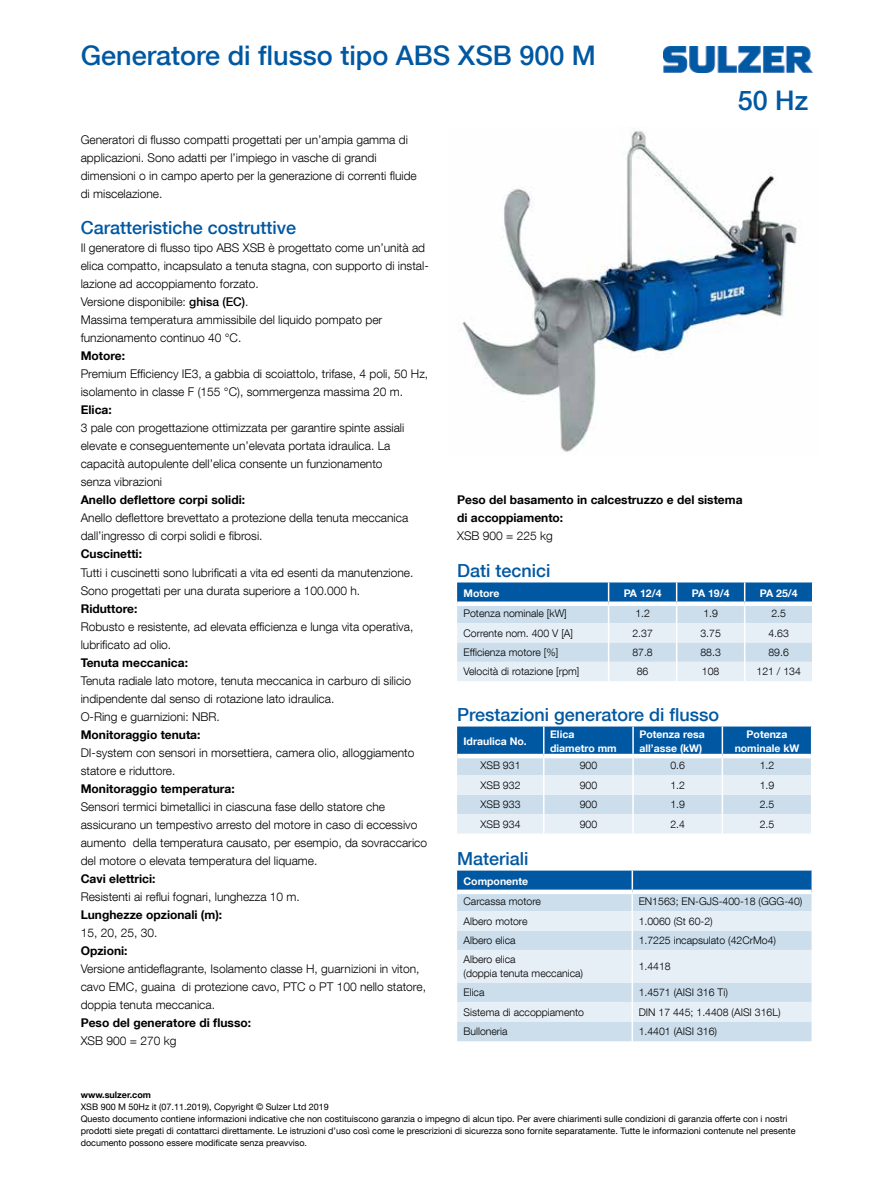
<style>
.page{position:relative;width:893px;height:1191px;background:#fff}
.page>*{position:absolute;margin:0;border:0;box-sizing:border-box;transform-origin:0 0}
.t1{font:500 27px "Helvetica Neue LT Com";color:#0058a2}
.t2{font:500 18px "Helvetica Neue LT Com";color:#0058a2}
.t3{font:300 12px/18px "Helvetica Neue LT Com";color:#000}
.t4{font:700 12px/18px "Helvetica Neue LT Com";color:#000}
.t5{font:300 10.5px/13.5px "Helvetica Neue LT Com";color:#000}
.t6{font:700 10.5px/13.5px "Helvetica Neue LT Com";color:#fff}
.t7{font:9px/12px "Helvetica Neue LT Com";color:#000}
.t8{font:700 9px "Helvetica Neue LT Com";color:#000}
.s1{font-weight:500}
</style>
<div class="page">
<img style="left:663px;top:46px;width:149px;height:26px">
<img style="left:462px;top:128px;width:335px;height:324px">
<svg style="left:457px;top:582px;width:356px;height:99px;background:#b2cde3"></svg>
<svg style="left:457px;top:726px;width:355px;height:107px;background:#a5c4de"></svg>
<svg style="left:457px;top:870px;width:356px;height:171px;background:#c2d7e8"></svg>
<h1 class="t1" style="left:81px;top:39px;width:517px">Generatore di flusso tipo ABS XSB 900 M</h1>
<h1 class="t1" style="left:738px;top:84px;width:72px">50 Hz</h1>
<p class="t3" style="left:81px;top:131px;width:338px">Generatori di flusso compatti progettati per un’ampia gamma di applicazioni. Sono adatti per l’impiego in vasche di grandi dimensioni o in campo aperto per la generazione di correnti fluide di miscelazione.</p>
<h2 class="t2" style="left:81px;top:217px;width:217px">Caratteristiche costruttive</h2>
<p class="t3" style="left:81px;top:239px;width:350px">Il generatore di flusso tipo ABS XSB è progettato come un’unità ad elica compatto, incapsulato a tenuta stagna, con supporto di instal&shy;lazione ad accoppiamento forzato.<br>Versione disponibile: <span class="s1">ghisa (EC)</span>.<br>Massima temperatura ammissibile del liquido pompato per funzionamento continuo 40 °C.</p>
<p class="t4" style="left:81px;top:347px;width:46px">Motore:</p>
<p class="t3" style="left:81px;top:365px;width:349px">Premium Efficiency IE3, a gabbia di scoiattolo, trifase, 4 poli, 50 Hz, isolamento in classe F (155 °C), sommergenza massima 20 m.</p>
<p class="t4" style="left:81px;top:401px;width:33px">Elica:</p>
<p class="t3" style="left:81px;top:419px;width:325px">3 pale con progettazione ottimizzata per garantire spinte assiali elevate e conseguentemente un’elevata portata idraulica. La capacità autopulente dell’elica consente un funzionamento senza vibrazioni</p>
<p class="t4" style="left:81px;top:491px;width:166px">Anello deflettore corpi solidi:</p>
<p class="t3" style="left:81px;top:509px;width:329px">Anello deflettore brevettato a protezione della tenuta meccanica dall’ingresso di corpi solidi e fibrosi.</p>
<p class="t4" style="left:81px;top:545px;width:63px">Cuscinetti:</p>
<p class="t3" style="left:81px;top:563px;width:334px">Tutti i cuscinetti sono lubrificati a vita ed esenti da manutenzione.<br>Sono progettati per una durata superiore a 100.000 h.</p>
<p class="t4" style="left:81px;top:599px;width:58px">Riduttore:</p>
<p class="t3" style="left:81px;top:617px;width:334px">Robusto e resistente, ad elevata efficienza e lunga vita operativa, lubrificato ad olio.</p>
<p class="t4" style="left:81px;top:653px;width:109px">Tenuta meccanica:</p>
<p class="t3" style="left:81px;top:671px;width:332px">Tenuta radiale lato motore, tenuta meccanica in carburo di silicio indipendente dal senso di rotazione lato idraulica.<br>O-Ring e guarnizioni: NBR.</p>
<p class="t4" style="left:81px;top:725px;width:121px">Monitoraggio tenuta:</p>
<p class="t3" style="left:81px;top:743px;width:335px">DI-system con sensori in morsettiera, camera olio, alloggiamento statore e riduttore.</p>
<p class="t4" style="left:81px;top:779px;width:155px">Monitoraggio temperatura:</p>
<p class="t3" style="left:81px;top:797px;width:348px">Sensori termici bimetallici in ciascuna fase dello statore che assicurano un tempestivo arresto del motore in caso di eccessivo aumento della temperatura causato, per esempio, da sovraccarico del motore o elevata temperatura del liquame.</p>
<p class="t4" style="left:81px;top:869px;width:76px">Cavi elettrici:</p>
<p class="t3" style="left:81px;top:887px;width:221px">Resistenti ai reflui fognari, lunghezza 10 m.</p>
<p class="t4" style="left:81px;top:905px;width:143px">Lunghezze opzionali (m):</p>
<p class="t3" style="left:81px;top:923px;width:78px">15, 20, 25, 30.</p>
<p class="t4" style="left:81px;top:941px;width:48px">Opzioni:</p>
<p class="t3" style="left:81px;top:959px;width:347px">Versione antideflagrante, Isolamento classe H, guarnizioni in viton, cavo EMC, guaina di protezione cavo, PTC o PT 100 nello statore, doppia tenuta meccanica.</p>
<p class="t4" style="left:81px;top:1013px;width:172px">Peso del generatore di flusso:</p>
<p class="t3" style="left:81px;top:1031px;width:97px">XSB 900 = 270 kg</p>
<p class="t4" style="left:457px;top:491px;width:287px">Peso del basamento in calcestruzzo e del sistema di accoppiamento:</p>
<p class="t3" style="left:457px;top:527px;width:97px">XSB 900 = 225 kg</p>
<h2 class="t2" style="left:457px;top:559px;width:95px">Dati tecnici</h2>
<p class="t6" style="left:463px;top:586px;width:37px">Motore</p>
<p class="t6" style="left:624px;top:586px;width:39px">PA 12/4</p>
<p class="t6" style="left:692px;top:586px;width:39px">PA 19/4</p>
<p class="t6" style="left:760px;top:586px;width:39px">PA 25/4</p>
<p class="t5" style="left:463px;top:606px;width:105px">Potenza nominale [kW]</p>
<p class="t5" style="left:635px;top:606px;width:16px">1.2</p>
<p class="t5" style="left:703px;top:606px;width:16px">1.9</p>
<p class="t5" style="left:771px;top:606px;width:16px">2.5</p>
<p class="t5" style="left:463px;top:626px;width:111px">Corrente nom. 400 V [A]</p>
<p class="t5" style="left:632px;top:626px;width:22px">2.37</p>
<p class="t5" style="left:700px;top:626px;width:22px">3.75</p>
<p class="t5" style="left:768px;top:626px;width:22px">4.63</p>
<p class="t5" style="left:463px;top:645px;width:96px">Efficienza motore [%]</p>
<p class="t5" style="left:632px;top:645px;width:22px">87.8</p>
<p class="t5" style="left:700px;top:645px;width:22px">88.3</p>
<p class="t5" style="left:768px;top:645px;width:22px">89.6</p>
<p class="t5" style="left:463px;top:664px;width:117px">Velocità di rotazione [rpm]</p>
<p class="t5" style="left:637px;top:664px;width:13px">86</p>
<p class="t5" style="left:702px;top:664px;width:19px">108</p>
<p class="t5" style="left:756px;top:664px;width:46px">121 / 134</p>
<h2 class="t2" style="left:457px;top:703px;width:264px">Prestazioni generatore di flusso</h2>
<p class="t6" style="left:463px;top:734px;width:65px">Idraulica No.</p>
<p class="t6" style="left:550px;top:727px;width:68px">Elica diametro mm</p>
<p class="t6" style="left:639px;top:727px;width:67px">Potenza resa all’asse (kW)</p>
<p class="t6" style="left:735px;top:727px;width:66px;text-align:center">Potenza nominale kW</p>
<p class="t5" style="left:480px;top:759px;width:42px">XSB 931</p>
<p class="t5" style="left:580px;top:759px;width:19px">900</p>
<p class="t5" style="left:670px;top:759px;width:16px">0.6</p>
<p class="t5" style="left:760px;top:759px;width:16px">1.2</p>
<p class="t5" style="left:480px;top:778px;width:42px">XSB 932</p>
<p class="t5" style="left:580px;top:778px;width:19px">900</p>
<p class="t5" style="left:670px;top:778px;width:16px">1.2</p>
<p class="t5" style="left:760px;top:778px;width:16px">1.9</p>
<p class="t5" style="left:480px;top:797px;width:42px">XSB 933</p>
<p class="t5" style="left:580px;top:797px;width:19px">900</p>
<p class="t5" style="left:670px;top:797px;width:16px">1.9</p>
<p class="t5" style="left:760px;top:797px;width:16px">2.5</p>
<p class="t5" style="left:480px;top:817px;width:42px">XSB 934</p>
<p class="t5" style="left:580px;top:817px;width:19px">900</p>
<p class="t5" style="left:670px;top:817px;width:16px">2.4</p>
<p class="t5" style="left:760px;top:817px;width:16px">2.5</p>
<h2 class="t2" style="left:457px;top:847px;width:73px">Materiali</h2>
<p class="t6" style="left:463px;top:874px;width:66px">Componente</p>
<p class="t5" style="left:463px;top:894px;width:79px">Carcassa motore</p>
<p class="t5" style="left:639px;top:894px;width:165px">EN1563; EN-GJS-400-18 (GGG-40)</p>
<p class="t5" style="left:463px;top:914px;width:66px">Albero motore</p>
<p class="t5" style="left:639px;top:914px;width:76px">1.0060 (St 60-2)</p>
<p class="t5" style="left:463px;top:933px;width:54px">Albero elica</p>
<p class="t5" style="left:639px;top:933px;width:139px">1.7225 incapsulato (42CrMo4)</p>
<p class="t5" style="left:463px;top:952px;width:121px">Albero elica<br>(doppia tenuta meccanica)</p>
<p class="t5" style="left:639px;top:959px;width:34px">1.4418</p>
<p class="t5" style="left:463px;top:985px;width:23px">Elica</p>
<p class="t5" style="left:639px;top:985px;width:91px">1.4571 (AISI 316 Ti)</p>
<p class="t5" style="left:463px;top:1005px;width:122px">Sistema di accoppiamento</p>
<p class="t5" style="left:639px;top:1005px;width:143px">DIN 17 445; 1.4408 (AISI 316L)</p>
<p class="t5" style="left:463px;top:1024px;width:46px">Bulloneria</p>
<p class="t5" style="left:639px;top:1024px;width:80px">1.4401 (AISI 316)</p>
<p class="t8" style="left:81px;top:1089px;width:72px">www.sulzer.com</p>
<p class="t7" style="left:81px;top:1100px;width:716px">XSB 900 M 50Hz it (07.11.2019), Copyright © Sulzer Ltd 2019<br>Questo documento contiene informazioni indicative che non costituiscono garanzia o impegno di alcun tipo. Per avere chiarimenti sulle condizioni di garanzia offerte con i nostri prodotti siete pregati di contattarci direttamente. Le istruzioni d’uso così come le prescrizioni di sicurezza sono fornite separatamente. Tutte le informazioni contenute nel presente documento possono essere modificate senza preavviso.</p>
</div>
